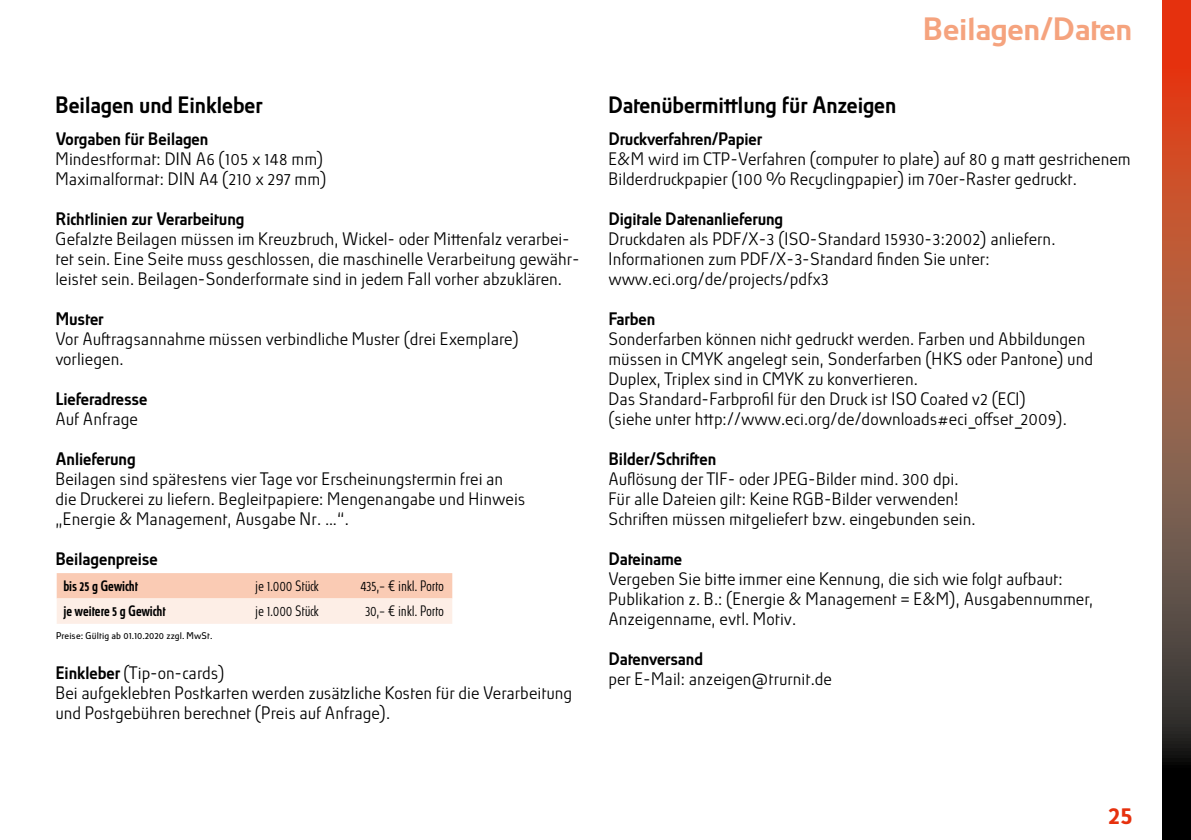
<style>
.page{position:relative;width:1191px;height:840px;background:#fff}
.page>*{position:absolute;margin:0;border:0;box-sizing:border-box;transform-origin:0 0}
.t1{font:500 30px "Absolut Pro EM";letter-spacing:-.01em;color:#f5a37e;scale:1.1 1}
.t2{font:500 24px "Absolut Pro EM";color:#e6310e;scale:1.1 1}
.t3{font:500 22px "Absolut Pro EM";color:#000}
.t4{font:300 16.8px/20px "Absolut Pro EM";color:#000}
.t5{font:500 16.8px "Absolut Pro EM";letter-spacing:-.005em;color:#000}
.t6{font:300 14px "Absolut Pro EM Cond";letter-spacing:-.01em;color:#000}
.t7{font:500 14px "Absolut Pro EM Cond";color:#000}
.t8{font:9px "Absolut Pro EM";letter-spacing:.01em;color:#000;scale:1.05 1}
.s1{font-weight:500}
</style>
<div class="page">
<svg style="left:1162px;top:0;width:29px;height:839px;background:#884631"></svg>
<svg style="left:57px;top:573px;width:395px;height:50px;background:#fbdccd"></svg>
<h1 class="t1" style="left:925px;top:12px;width:191px">Beilagen/Daten</h1>
<h3 class="t3" style="left:57px;top:93px;width:208px">Beilagen und Einkleber</h3>
<h3 class="t3" style="left:609px;top:93px;width:289px">Datenübermittlung für Anzeigen</h3>
<p class="t5" style="left:57px;top:129px;width:154px">Vorgaben für Beilagen</p>
<p class="t4" style="left:57px;top:149px;width:273px">Mindestformat: DIN A6 (105 x 148 mm)<br>Maximalformat: DIN A4 (210 x 297 mm)</p>
<p class="t5" style="left:57px;top:209px;width:190px">Richtlinien zur Verarbeitung</p>
<p class="t4" style="left:57px;top:229px;width:526px">Gefalzte Beilagen müssen im Kreuzbruch, Wickel- oder Mittenfalz verarbei&shy;tet sein. Eine Seite muss geschlossen, die maschinelle Verarbeitung gewähr&shy;leistet sein. Beilagen-Sonderformate sind in jedem Fall vorher abzuklären.</p>
<p class="t5" style="left:57px;top:309px;width:49px">Muster</p>
<p class="t4" style="left:57px;top:329px;width:465px">Vor Auftragsannahme müssen verbindliche Muster (drei Exemplare) vorliegen.</p>
<p class="t5" style="left:57px;top:389px;width:93px">Lieferadresse</p>
<p class="t4" style="left:57px;top:409px;width:84px">Auf Anfrage</p>
<p class="t5" style="left:57px;top:449px;width:82px">Anlieferung</p>
<p class="t4" style="left:57px;top:469px;width:471px">Beilagen sind spätestens vier Tage vor Erscheinungstermin frei an die Druckerei zu liefern. Begleitpapiere: Mengenangabe und Hinweis „Energie &amp; Management, Ausgabe Nr. …“.</p>
<p class="t5" style="left:57px;top:549px;width:103px">Beilagenpreise</p>
<p class="t7" style="left:64px;top:577px;width:76px">bis 25 g Gewicht</p>
<p class="t6" style="left:256px;top:576px;width:65px">je 1.000 Stück</p>
<p class="t6" style="left:361px;top:576px;width:85px">435,– € inkl. Porto</p>
<p class="t7" style="left:64px;top:603px;width:104px">je weitere 5 g Gewicht</p>
<p class="t6" style="left:256px;top:602px;width:65px">je 1.000 Stück</p>
<p class="t6" style="left:366px;top:602px;width:80px">30,– € inkl. Porto</p>
<p class="t8" style="left:57px;top:630px;width:150px">Preise: Gültig ab 01.10.2020 zzgl. MwSt.</p>
<p class="t4" style="left:57px;top:663px;width:518px"><span class="s1">Einkleber</span> (Tip-on-cards)<br>Bei aufgeklebten Postkarten werden zusätzliche Kosten für die Verarbeitung und Postgebühren berechnet (Preis auf Anfrage).</p>
<p class="t5" style="left:609px;top:129px;width:155px">Druckverfahren/Papier</p>
<p class="t4" style="left:609px;top:149px;width:524px">E&amp;M wird im CTP-Verfahren (computer to plate) auf 80 g matt gestrichenem<br>Bilderdruckpapier (100 % Recyclingpapier) im 70er-Raster gedruckt.</p>
<p class="t5" style="left:609px;top:209px;width:176px">Digitale Datenanlieferung</p>
<p class="t4" style="left:609px;top:229px;width:449px">Druckdaten als PDF/X-3 (ISO-Standard 15930-3:2002) anliefern.<br>Informationen zum PDF/X-3-Standard finden Sie unter: www.eci.org/de/projects/pdfx3</p>
<p class="t5" style="left:609px;top:309px;width:48px">Farben</p>
<p class="t4" style="left:609px;top:329px;width:486px">Sonderfarben können nicht gedruckt werden. Farben und Abbildungen müssen in CMYK angelegt sein, Sonderfarben (HKS oder Pantone) und Duplex, Triplex sind in CMYK zu konvertieren.<br>Das Standard-Farbprofil für den Druck ist ISO Coated v2 (ECI)<br>(siehe unter http://www.eci.org/de/downloads#eci_offset_2009).</p>
<p class="t5" style="left:609px;top:449px;width:109px">Bilder/Schriften</p>
<p class="t4" style="left:609px;top:469px;width:369px">Auflösung der TIF- oder JPEG-Bilder mind. 300 dpi.<br>Für alle Dateien gilt: Keine RGB-Bilder verwenden!<br>Schriften müssen mitgeliefert bzw. eingebunden sein.</p>
<p class="t5" style="left:609px;top:549px;width:75px">Dateiname</p>
<p class="t4" style="left:609px;top:569px;width:486px">Vergeben Sie bitte immer eine Kennung, die sich wie folgt aufbaut:<br>Publikation z. B.: (Energie &amp; Management = E&amp;M), Ausgabennummer,<br>Anzeigenname, evtl. Motiv.</p>
<p class="t5" style="left:609px;top:649px;width:96px">Datenversand</p>
<p class="t4" style="left:609px;top:669px;width:225px">per E-Mail: anzeigen@trurnit.de</p>
<h2 class="t2" style="left:1109px;top:801px;width:24px">25</h2>
</div>
